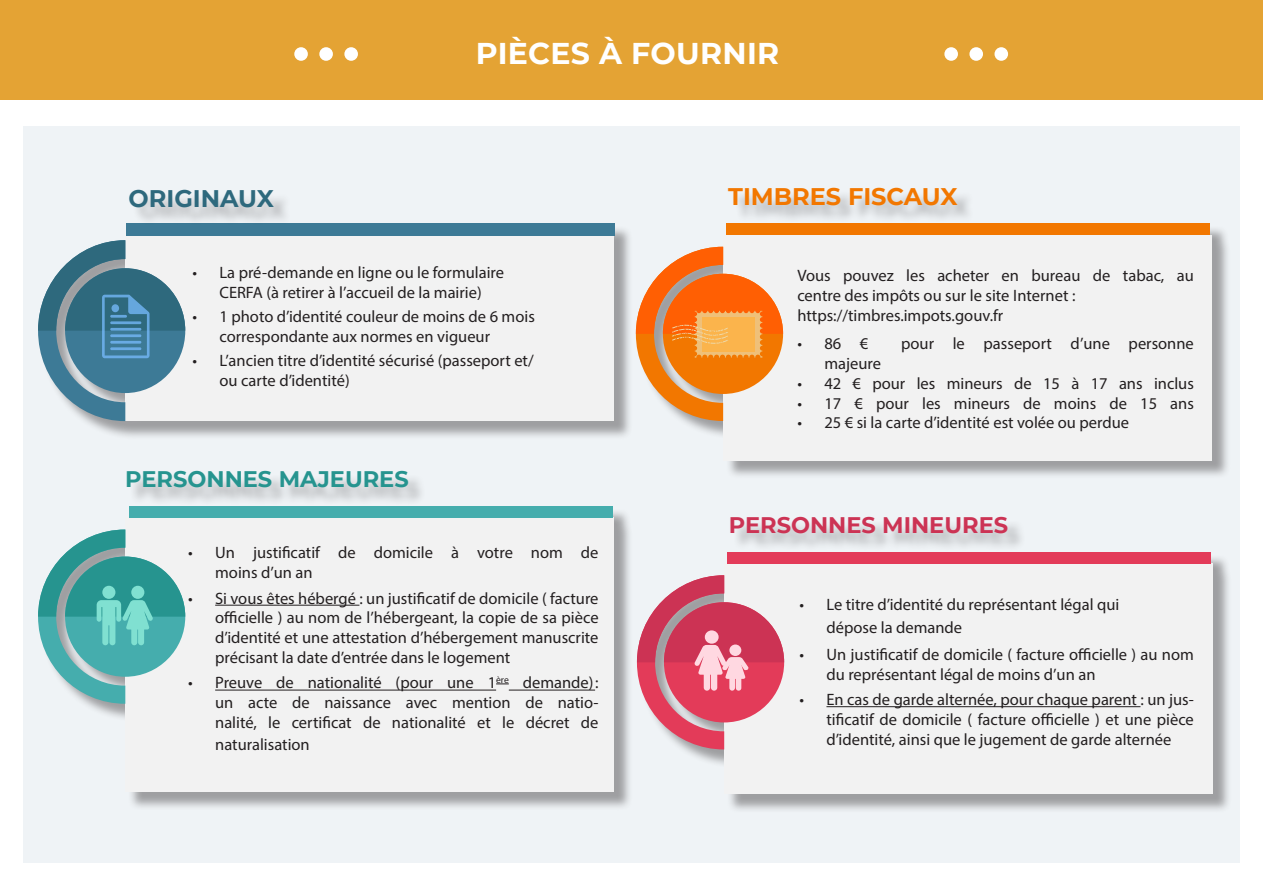
<style>
.page{position:relative;width:1263px;height:893px;background:#fff}
.page>*{position:absolute;margin:0;border:0;box-sizing:border-box;transform-origin:0 0}
.t1{font:700 30px "Montserrat";letter-spacing:.01em;color:#fff}
.t2{font:700 24px "Montserrat";color:#f27700}
.t3{font:700 24px "Montserrat";color:#2e697d}
.t4{font:700 22.5px "Montserrat";color:#26948f}
.t5{font:700 22.5px "Montserrat";color:#cc3354}
.t6{font:16.5px/19.8px "Myriad Pro";color:#231f20}
</style>
<div class="page">
<div style="left:23px;top:126px;width:1216px;height:737px;background:#eff3f6"></div>
<div style="left:40px;top:225px;width:593px;height:215px;background:#231f20;opacity:.4"></div>
<div style="left:125px;top:235px;width:489px;height:186px;background:#f2f2f2"></div>
<div style="left:126px;top:223px;width:488px;height:12px;background:#3d7a96"></div>
<div style="left:132px;top:193px;width:159px;height:33px;background:#231f20;opacity:.3"></div>
<div style="left:731px;top:190px;width:244px;height:33px;background:#231f20;opacity:.3"></div>
<div style="left:129px;top:474px;width:298px;height:32px;background:#231f20;opacity:.3"></div>
<div style="left:733px;top:520px;width:293px;height:32px;background:#231f20;opacity:.3"></div>
<div style="left:638px;top:225px;width:592px;height:254px;background:#231f20;opacity:.4"></div>
<div style="left:723px;top:235px;width:489px;height:225px;background:#f2f2f2"></div>
<div style="left:726px;top:223px;width:484px;height:12px;background:#f27700"></div>
<div style="left:40px;top:508px;width:593px;height:303px;background:#231f20;opacity:.4"></div>
<div style="left:125px;top:518px;width:489px;height:274px;background:#f2f2f2"></div>
<div style="left:129px;top:506px;width:483px;height:12px;background:#45adad"></div>
<hr style="left:215px;top:605px;width:144px;height:1px;background:#231f20">
<hr style="left:215px;top:690px;width:281px;height:1px;background:#231f20">
<svg style="left:496px;top:684px;width:13px;height:1px"></svg>
<hr style="left:509px;top:690px;width:86px;height:1px;background:#231f20">
<div style="left:639px;top:554px;width:592px;height:259px;background:#231f20;opacity:.4"></div>
<div style="left:724px;top:563px;width:489px;height:231px;background:#f2f2f2"></div>
<div style="left:727px;top:552px;width:484px;height:11px;background:#e33b59"></div>
<hr style="left:826px;top:706px;width:314px;height:1px;background:#231f20">
<div style="left:0;top:0;width:1263px;height:100px;background:#e4a334"></div>
<div style="left:319px;top:47px;width:14px;height:14px;background:#fff;border-radius:50%"></div>
<div style="left:344px;top:47px;width:14px;height:14px;background:#fff;border-radius:50%"></div>
<div style="left:294px;top:47px;width:14px;height:14px;background:#fff;border-radius:50%"></div>
<div style="left:969px;top:47px;width:14px;height:14px;background:#fff;border-radius:50%"></div>
<div style="left:994px;top:47px;width:14px;height:14px;background:#fff;border-radius:50%"></div>
<div style="left:944px;top:47px;width:14px;height:14px;background:#fff;border-radius:50%"></div>
<svg style="left:636px;top:247px;width:147px;height:174px"></svg>
<svg style="left:38px;top:240px;width:147px;height:181px"></svg>
<hr style="left:110px;top:321px;width:31px;height:3px;background:#78bcff">
<hr style="left:110px;top:328px;width:31px;height:3px;background:#78bcff">
<hr style="left:110px;top:334px;width:31px;height:3px;background:#78bcff">
<hr style="left:110px;top:341px;width:31px;height:3px;background:#78bcff">
<hr style="left:110px;top:347px;width:31px;height:3px;background:#78bcff">
<hr style="left:110px;top:315px;width:17px;height:3px;background:#78bcff">
<div style="left:111px;top:304px;width:8px;height:8px;background:#65a7de;border-radius:50%"></div>
<svg style="left:637px;top:575px;width:147px;height:174px"></svg>
<svg style="left:38px;top:529px;width:147px;height:175px"></svg>
<p class="t1" style="left:476px;top:32px;width:305px">PIÈCES À FOURNIR</p>
<p class="t3" style="left:129px;top:181px;width:147px">ORIGINAUX</p>
<p class="t2" style="left:728px;top:179px;width:231px">TIMBRES FISCAUX</p>
<p class="t6" style="left:192px;top:263px;width:313px;text-align:center">• La pré-demande en ligne ou le formulaire<br>CERFA (à retirer à l’accueil de la mairie)</p>
<p class="t6" style="left:219px;top:306px;width:317px;text-indent:-27px">• 1 photo d’identité couleur de moins de 6 mois correspondante aux normes en vigueur</p>
<p class="t6" style="left:219px;top:350px;width:316px;text-indent:-27px">• L’ancien titre d’identité sécurisé (passeport et/ ou carte d’identité)</p>
<p class="t4" style="left:125px;top:463px;width:285px">PERSONNES MAJEURES</p>
<p class="t6" style="left:215px;top:542px;width:385px;text-indent:-27px">• Un justificatif de domicile à votre nom de moins d’un an</p>
<p class="t6" style="left:215px;top:588px;width:385px;text-align:justify;text-indent:-27px">• Si vous êtes hébergé : un justificatif de domicile ( facture officielle ) au nom de l’hébergeant, la copie de sa pièce d’identité et une attestation d’hébergement manuscrite précisant la date d’entrée dans le logement</p>
<p class="t6" style="left:215px;top:673px;width:385px;text-align:justify;text-indent:-27px">• Preuve de nationalité (pour une 1<sup>ère</sup> demande): un acte de naissance avec mention de natio&shy;nalité, le certificat de nationalité et le décret de</p>
<p class="t6" style="left:215px;top:734px;width:96px">naturalisation</p>
<p class="t6" style="left:797px;top:265px;width:398px">Vous pouvez les acheter en bureau de tabac, au centre des impôts ou sur le site Internet :</p>
<p class="t6" style="left:797px;top:305px;width:207px">https://timbres.impots.gouv.fr</p>
<p class="t6" style="left:797px;top:333px;width:73px">• 86 €</p>
<p class="t6" style="left:901px;top:333px;width:294px">pour le passeport d’une personne</p>
<p class="t6" style="left:824px;top:353px;width:58px">majeure</p>
<p class="t6" style="left:797px;top:373px;width:398px">• 42 € pour les mineurs de 15 à 17 ans inclus</p>
<p class="t6" style="left:797px;top:393px;width:398px">• 17 € pour les mineurs de moins de 15 ans</p>
<p class="t6" style="left:797px;top:413px;width:333px">• 25 € si la carte d’identité est volée ou perdue</p>
<p class="t5" style="left:729px;top:509px;width:281px">PERSONNES MINEURES</p>
<p class="t6" style="left:826px;top:593px;width:294px;line-height:22.5px;text-indent:-27px">• Le titre d’identité du représentant légal qui dépose la demande</p>
<p class="t6" style="left:826px;top:644px;width:369px;text-indent:-27px">• Un justificatif de domicile ( facture officielle ) au nom du représentant légal de moins d’un an</p>
<p class="t6" style="left:826px;top:689px;width:369px;text-align:justify;text-indent:-27px">• En cas de garde alternée, pour chaque parent : un jus&shy;tificatif de domicile ( facture officielle ) et une pièce d’identité, ainsi que le jugement de garde alternée</p>
</div>
